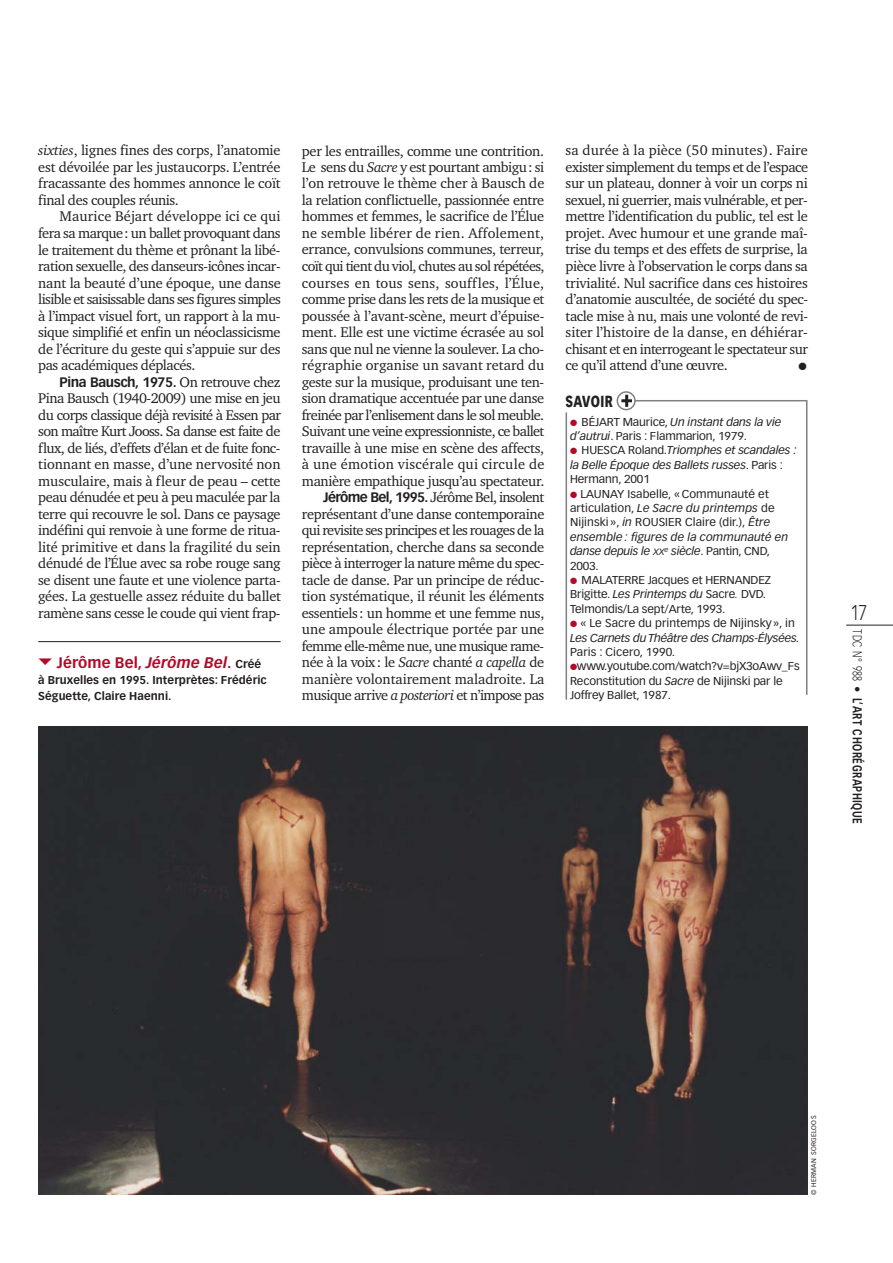
<style>
.page{position:relative;width:893px;height:1263px;background:#fff}
.page>*{position:absolute;margin:0;border:0;box-sizing:border-box;transform-origin:0 0}
.t1{font:300 21px "Vectora LH";color:#231f20;scale:.75 1}
.t2{font:900 15.75px "Vectora LH";letter-spacing:.03em;color:#231f20;scale:.75 1}
.t3{font:700 15px "Vectora LH";letter-spacing:.005em;color:#b00b28}
.t4{font:14.4px/16.5px "Charter ITC";letter-spacing:-.025em;color:#231f20;text-align:justify}
.t5{font:700 13.5px "Vectora LH";letter-spacing:-.03em;color:#231f20}
.t6{font:700 12.75px "Vectora LH";letter-spacing:.06em;color:#231f20;scale:.75 1}
.t7{font:11.25px/14.4px "Vectora LH";letter-spacing:-.01em;color:#231f20;scale:1.05 1}
.t8{font:italic 11.25px/14.4px "Vectora LH";letter-spacing:-.01em;color:#231f20;scale:1.05 1}
.t9{font:700 11.25px/16px "Vectora LH";letter-spacing:.005em;color:#231f20}
.t10{font:10.5px "Zapf Dingbats ITC";color:#231f20}
.t11{font:6.75px "Vectora LH";letter-spacing:.045em;color:#231f20}
.s1{font-style:italic}
.s2{font-family:"Charter ITC";font-weight:400;font-size:14.4px}
.s3{font-size:11.25px;color:#231f20}
.s4{font-family:"Vectora LH";font-weight:700;font-size:13.5px}
.s5{color:#b00b28}
.s6{font-style:normal}
.s7{font-style:italic;font-size:9px}
.s8{font-weight:300;font-style:italic}
.s9{font-weight:300}
</style>
<div class="page">
<hr style="left:846px;top:625px;width:47px;height:1px;background:#231f20">
<hr style="left:38px;top:641px;width:243px;height:1px;background:#231f20">
<hr style="left:626px;top:400px;width:181px;height:1px;background:#807f83">
<hr style="left:806px;top:400px;width:1px;height:295px;background:#807f83">
<img style="left:38px;top:726px;width:770px;height:469px">
<svg style="left:617px;top:391px;width:19px;height:19px"></svg>
<hr style="left:565px;top:412px;width:2px;height:288px;background:#807f83">
<p class="t4" style="left:38px;top:143px;width:244px"><span class="s1">sixties</span>, lignes fines des corps, l’anatomie est dévoilée par les justaucorps. L’entrée fracassante des hommes annonce le coït final des couples réunis.</p>
<p class="t4" style="left:38px;top:209px;width:244px;text-indent:21px">Maurice Béjart développe ici ce qui fera sa marque: un ballet provoquant dans le traitement du thème et prônant la libé&shy;ration sexuelle, des danseurs-icônes incar&shy;nant la beauté d’une époque, une danse lisible et saisissable dans ses figures simples à l’impact visuel fort, un rapport à la mu&shy;sique simplifié et enfin un néoclassicisme de l’écriture du geste qui s’appuie sur des pas académiques déplacés.</p>
<p class="t5" style="left:60px;top:376px;width:223px">Pina Bausch, 1975. <span class="s2">On retrouve chez</span></p>
<p class="t4" style="left:38px;top:390px;width:244px">Pina Bausch (1940-2009) une mise en jeu du corps classique déjà revisité à Essen par son maître Kurt Jooss. Sa danse est faite de flux, de liés, d’effets d’élan et de fuite fonc&shy;tionnant en masse, d’une nervosité non musculaire, mais à fleur de peau – cette peau dénudée et peu à peu maculée par la terre qui recouvre le sol. Dans ce paysage indéfini qui renvoie à une forme de ritua&shy;lité primitive et dans la fragilité du sein dénudé de l’Élue avec sa robe rouge sang se disent une faute et une violence parta&shy;gées. La gestuelle assez réduite du ballet ramène sans cesse le coude qui vient frap-</p>
<p class="t3" style="left:57px;top:656px;width:206px">Jérôme Bel, <span class="s1">Jérôme Bel</span>. <span class="s3">Créé</span></p>
<p class="t9" style="left:38px;top:673px;width:230px">à Bruxelles en 1995. Interprètes: Frédéric<br>Séguette, Claire Haenni.</p>
<p class="t4" style="left:302px;top:143px;width:244px;text-align:right">per les entrailles, comme une contrition.<br>Le sens du <span class="s1">Sacre</span> y est pourtant ambigu: si l’on retrouve le thème cher à Bausch de la relation conflictuelle, passionnée entre hommes et femmes, le sacrifice de l’Élue ne semble libérer de rien. Affolement, errance, convulsions communes, terreur, coït qui tient du viol, chutes au sol répétées, courses en tous sens, souffles, l’Élue, comme prise dans les rets de la musique et poussée à l’avant-scène, meurt d’épuise&shy;ment. Elle est une victime écrasée au sol sans que nul ne vienne la soulever. La cho&shy;régraphie organise un savant retard du geste sur la musique, produisant une ten&shy;sion dramatique accentuée par une danse freinée par l’enlisement dans le sol meuble.<br>Suivant une veine expressionniste, ce ballet travaille à une mise en scène des affects, à une émotion viscérale qui circule de manière empathique jusqu’au spectateur.<br><span class="s4">Jérôme Bel, 1995.</span> Jérôme Bel, insolent représentant d’une danse contemporaine qui revisite ses principes et les rouages de la représentation, cherche dans sa seconde pièce à interroger la nature même du spec&shy;tacle de danse. Par un principe de réduc&shy;tion systématique, il réunit les éléments essentiels: un homme et une femme nus, une ampoule électrique portée par une femme elle-même nue, une musique rame&shy;née à la voix: le <span class="s1">Sacre</span> chanté <span class="s1">a capella</span> de manière volontairement maladroite. La musique arrive <span class="s1">a posteriori</span> et n’impose pas</p>
<p class="t4" style="left:566px;top:143px;width:244px">sa durée à la pièce (50 minutes). Faire exister simplement du temps et de l’espace sur un plateau, donner à voir un corps ni sexuel, ni guerrier, mais vulnérable, et per&shy;mettre l’identification du public, tel est le projet. Avec humour et une grande maî&shy;trise du temps et des effets de surprise, la pièce livre à l’observation le corps dans sa trivialité. Nul sacrifice dans ces histoires d’anatomie auscultée, de société du spec&shy;tacle mise à nu, mais une volonté de revi&shy;siter l’histoire de la danse, en déhiérar&shy;chisant et en interrogeant le spectateur sur ce qu’il attend d’une œuvre.</p>
<p class="t10" style="left:798px;top:363px;width:10px">●</p>
<p class="t2" style="left:565px;top:394px;width:64px">SAVOIR</p>
<p class="t7" style="left:570px;top:415px;width:203px"><span class="s5">●</span> BÉJART Maurice, <span class="s1">Un instant dans la vie d’autrui</span>. Paris : Flammarion, 1979.</p>
<p class="t8" style="left:570px;top:444px;width:217px"><span class="s5">●</span> <span class="s6">HUESCA Roland.</span>Triomphes et scandales : la Belle Époque des Ballets russes<span class="s6">. Paris :<br>Hermann, 2001</span></p>
<p class="t7" style="left:570px;top:487px;width:209px"><span class="s5">●</span> LAUNAY Isabelle, « Communauté et articulation, <span class="s1">Le Sacre du printemps</span> de Nijinski », <span class="s1">in</span> ROUSIER Claire (dir.), <span class="s1">Être ensemble : figures de la communauté en danse depuis le</span> <span class="s7">XX</span><sup>e</sup> <span class="s1">siècle</span>. Pantin, CND, 2003.</p>
<p class="t7" style="left:570px;top:573px;width:193px"><span class="s5">●</span> MALATERRE Jacques et HERNANDEZ<br>Brigitte. <span class="s1">Les Printemps du</span> Sacre<span class="s8">.</span> DVD.<br>Telmondis/La sept/Arte, 1993.</p>
<p class="t7" style="left:570px;top:617px;width:220px"><span class="s5">●</span> « Le Sacre du printemps de Nijinsky », in<br><span class="s1">Les Carnets du Théâtre des Champs-Élysées.<br></span>Paris : Cicero, 1990<span class="s1">.</span></p>
<p class="t7" style="left:570px;top:660px;width:220px"><span class="s5">●</span>www.youtube.com/watch?v=bjX3oAwv_Fs<br>Reconstitution du <span class="s1">Sacre</span> de Nijinski par le<br>Joffrey Ballet, 1987.</p>
<h1 class="t1" style="left:851px;top:604px;width:23px">17</h1>
<p class="t6" style="left:863px;top:629px;width:261px;rotate:90deg"><span class="s9">TDC N° 988 •</span> L’ART CHORÉGRAPHIQUE</p>
<p class="t11" style="left:811px;top:1195px;width:81px;rotate:-90deg">© HERMAN SORGELOOS</p>
</div>
